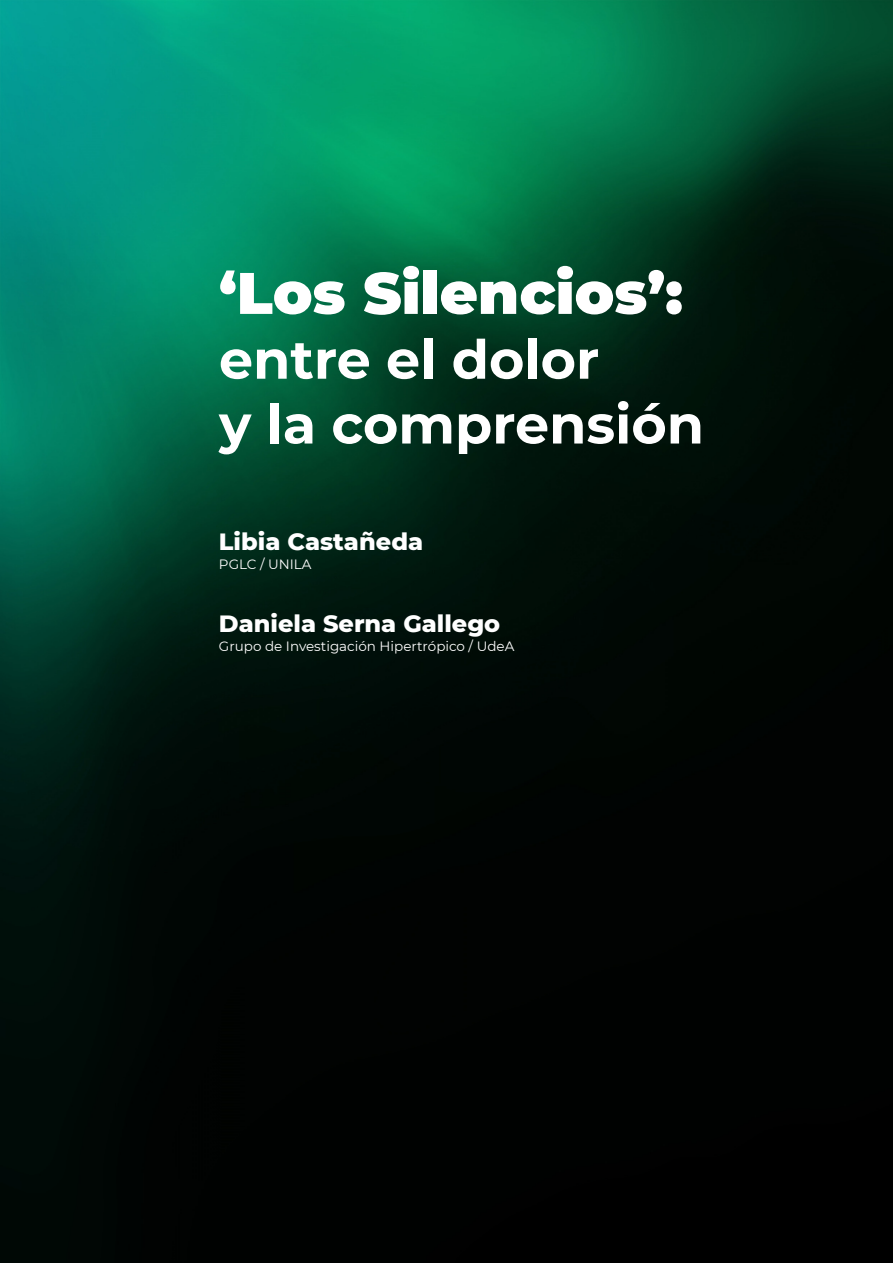
<style>
.page{position:relative;width:893px;height:1263px;background:#fff}
.page>*{position:absolute;margin:0;border:0;box-sizing:border-box;transform-origin:0 0}
.EPSUL_Título_1{font:900 58.5px "Montserrat";color:#fff}
.EPSUL_Título_1-2{font:700 54px/64.8px "Montserrat";color:#fff}
.Coautor_a{font:800 24px "Montserrat";color:#fff}
.Autor{font:800 24px "Montserrat";color:#fff}
.Institución{font:13.5px "Montserrat";color:#fff}
</style>
<div class="page">
<img style="left:0;top:0;width:893px;height:1263px">
<p class="EPSUL_Título_1" style="left:219px;top:249px;width:465px">‘Los Silencios’:</p>
<p class="EPSUL_Título_1-2" style="left:219px;top:324px;width:487px">entre el dolor<br>y la comprensión</p>
<p class="Autor" style="left:219px;top:523px;width:206px">Libia Castañeda</p>
<p class="Institución" style="left:219px;top:554px;width:94px">PGLC / UNILA</p>
<p class="Coautor_a" style="left:219px;top:606px;width:283px">Daniela Serna Gallego</p>
<p class="Institución" style="left:219px;top:637px;width:297px">Grupo de Investigación Hipertrópico / UdeA</p>
</div>
